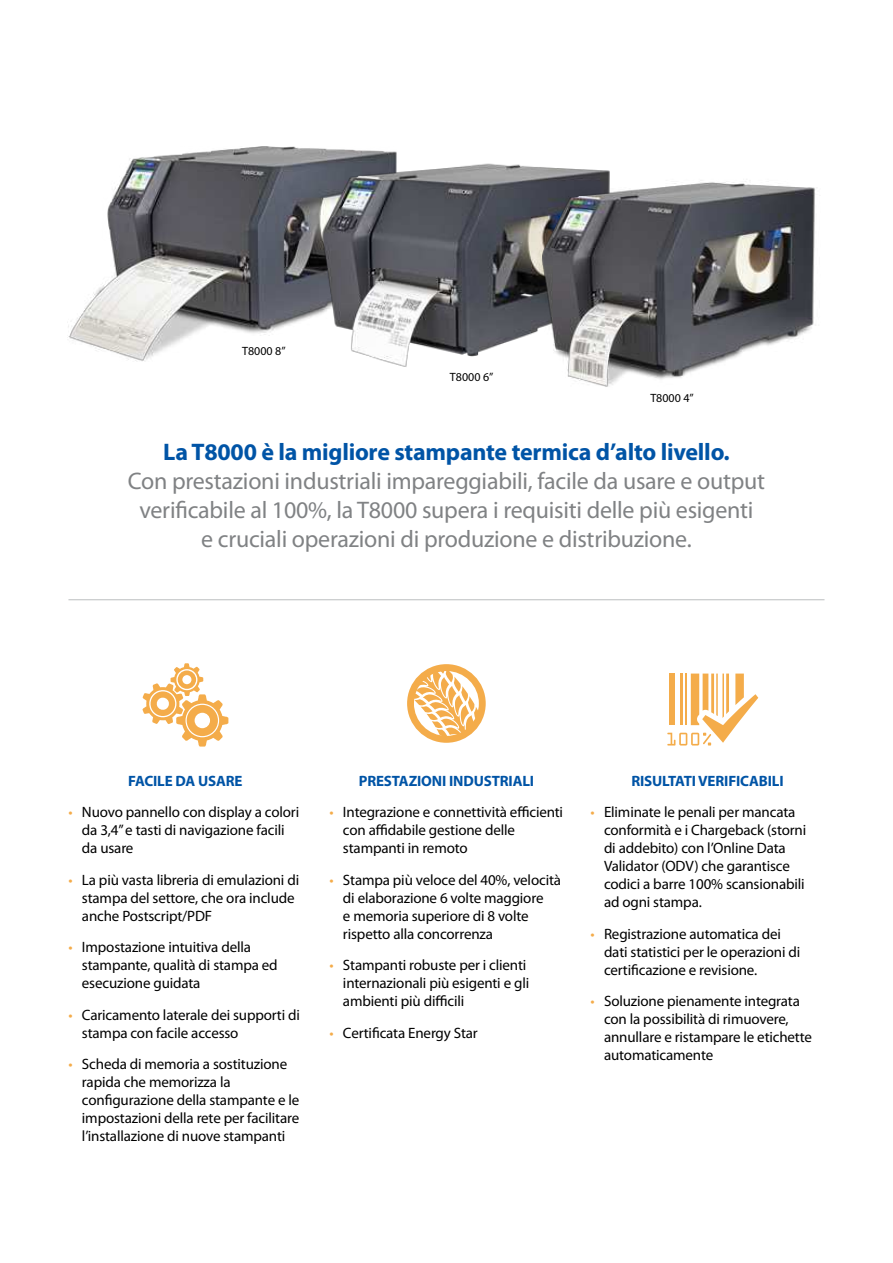
<style>
.page{position:relative;width:893px;height:1263px;background:#fff}
.page>*{position:absolute;margin:0;border:0;box-sizing:border-box;transform-origin:0 0}
.t1{font:24px/28.8px "Myriad Pro";letter-spacing:-.01em;color:#808284;text-align:center}
.t2{font:700 24px "Myriad Pro";letter-spacing:-.01em;color:#0054a6}
.t3{font:15px/18px "Myriad Pro";letter-spacing:-.01em;color:#000}
.t4{font:700 15px "Myriad Pro";letter-spacing:-.01em;color:#0054a6}
.t5{font:12px "Myriad Pro";color:#000}
.s1{color:#f4ac4a}
</style>
<div class="page">
<img style="left:68px;top:146px;width:222px;height:215px">
<img style="left:290px;top:146px;width:211px;height:221px">
<img style="left:501px;top:164px;width:314px;height:223px">
<svg style="left:142px;top:663px;width:86px;height:83px"></svg>
<svg style="left:407px;top:664px;width:79px;height:79px"></svg>
<svg style="left:667px;top:673px;width:91px;height:72px"></svg>
<hr style="left:68px;top:599px;width:756px;height:1px;background:#bcbec0">
<p class="t5" style="left:242px;top:346px;width:45px">T8000 8”</p>
<p class="t5" style="left:450px;top:373px;width:45px">T8000 6”</p>
<p class="t5" style="left:650px;top:393px;width:45px">T8000 4”</p>
<h1 class="t2" style="left:163px;top:440px;width:568px">La T8000 è la migliore stampante termica d’alto livello.</h1>
<h1 class="t1" style="left:128px;top:469px;width:639px">Con prestazioni industriali impareggiabili, facile da usare e output verificabile al 100%, la T8000 supera i requisiti delle più esigenti<br>e cruciali operazioni di produzione e distribuzione.</h1>
<p class="t4" style="left:128px;top:773px;width:116px">FACILE DA USARE</p>
<p class="t3" style="left:82px;top:804px;width:219px;text-indent:-14px"><span class="s1">•</span> Nuovo pannello con display a colori da 3,4” e tasti di navigazione facili da usare</p>
<p class="t3" style="left:82px;top:872px;width:219px;text-indent:-14px"><span class="s1">•</span> La più vasta libreria di emulazioni di stampa del settore, che ora include anche Postscript/PDF</p>
<p class="t3" style="left:82px;top:939px;width:197px;text-indent:-14px"><span class="s1">•</span> Impostazione intuitiva della stampante, qualità di stampa ed esecuzione guidata</p>
<p class="t3" style="left:82px;top:1007px;width:220px;text-indent:-14px"><span class="s1">•</span> Caricamento laterale dei supporti di stampa con facile accesso</p>
<p class="t3" style="left:82px;top:1056px;width:219px;text-indent:-14px"><span class="s1">•</span> Scheda di memoria a sostituzione rapida che memorizza la configurazione della stampante e le impostazioni della rete per facilitare l’installazione di nuove stampanti</p>
<p class="t4" style="left:359px;top:773px;width:177px">PRESTAZIONI INDUSTRIALI</p>
<p class="t3" style="left:343px;top:804px;width:222px;text-indent:-14px"><span class="s1">•</span> Integrazione e connettività efficienti con affidabile gestione delle stampanti in remoto</p>
<p class="t3" style="left:343px;top:872px;width:220px;text-indent:-14px"><span class="s1">•</span> Stampa più veloce del 40%, velocità di elaborazione 6 volte maggiore<br>e memoria superiore di 8 volte rispetto alla concorrenza</p>
<p class="t3" style="left:343px;top:957px;width:188px;text-indent:-14px"><span class="s1">•</span> Stampanti robuste per i clienti internazionali più esigenti e gli ambienti più difficili</p>
<p class="t3" style="left:329px;top:1025px;width:150px"><span class="s1">•</span> Certificata Energy Star</p>
<p class="t4" style="left:631px;top:773px;width:154px">RISULTATI VERIFICABILI</p>
<p class="t3" style="left:604px;top:804px;width:204px;text-indent:-14px"><span class="s1">•</span> Eliminate le penali per mancata conformità e i Chargeback (storni di addebito) con l’Online Data<br>Validator (ODV) che garantisce codici a barre 100% scansionabili ad ogni stampa.</p>
<p class="t3" style="left:604px;top:926px;width:198px;text-indent:-14px"><span class="s1">•</span> Registrazione automatica dei dati statistici per le operazioni di certificazione e revisione.</p>
<p class="t3" style="left:604px;top:993px;width:209px;text-indent:-14px"><span class="s1">•</span> Soluzione pienamente integrata con la possibilità di rimuovere, annullare e ristampare le etichette automaticamente</p>
</div>
